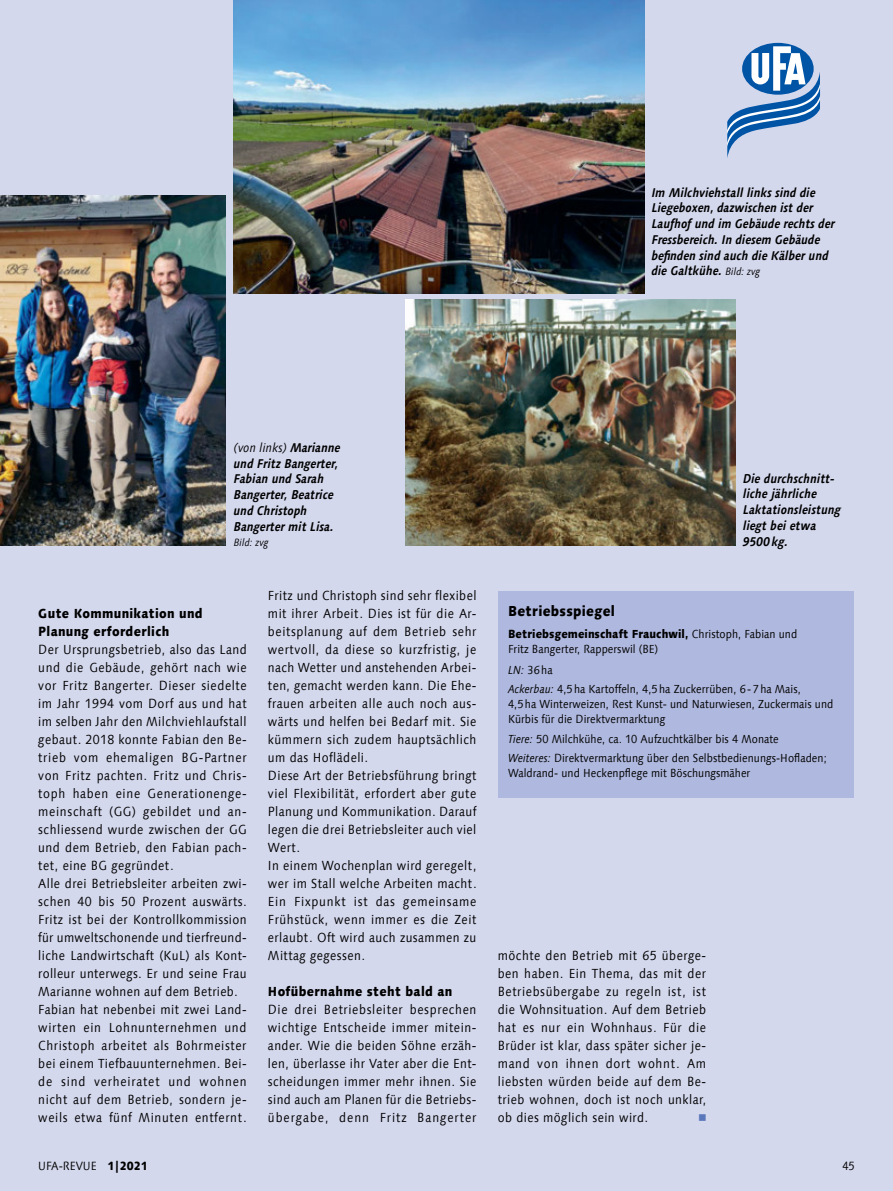
<style>
.page{position:relative;width:893px;height:1191px;background:#d4d8ed}
.page>*{position:absolute;margin:0;border:0;box-sizing:border-box;transform-origin:0 0}
.t1{font:800 14.25px "Linotype Syntax Com";letter-spacing:.02em;color:#000;scale:.9 1}
.t2{font:13.2px/18px "Linotype Syntax Com";letter-spacing:.035em;color:#000;scale:.9 1}
.t3{font:800 13.2px/18px "Linotype Syntax Com";letter-spacing:.025em;color:#000;scale:.9 1}
.t4{font:13.2px "Universal Newswith Comm Pi";color:#5977ba}
.t5{font:italic 700 12.75px/15.8px "Linotype Syntax Com";letter-spacing:.005em;color:#000;scale:.9 1}
.t6{font:12px "Linotype Syntax Com";color:#000;scale:.9 1}
.t7{font:12px "Linotype Syntax Com";color:#000;scale:.88 1}
.t8{font:11.7px/15px "Linotype Syntax Com";letter-spacing:.005em;color:#000;scale:.9 1}
.t9{font:italic 10.5px "Linotype Syntax Com";color:#000;scale:.9 1}
.s1{font-weight:400;font-size:10.5px}
.s2{font-weight:400}
.s3{font-weight:800}
.s4{font-style:italic}
</style>
<div class="page">
<svg style="left:727px;top:46px;width:93px;height:112px"></svg>
<div style="left:498px;top:591px;width:356px;height:207px;background:#afb8de"></div>
<img style="left:406px;top:300px;width:330px;height:246px">
<img style="left:234px;top:0;width:410px;height:294px">
<img style="left:0;top:196px;width:225px;height:350px">
<p class="t5" style="left:652px;top:184px;width:205px">Im Milchviehstall links sind die<br>Liegeboxen, dazwischen ist der<br>Laufhof und im Gebäude rechts der<br>Fressbereich. In diesem Gebäude befinden sind auch die Kälber und die Galtkühe. <span class="s1">Bild: zvg</span></p>
<p class="t5" style="left:234px;top:439px;width:120px"><span class="s2">(von links)</span> Marianne und Fritz Bangerter,<br>Fabian und Sarah<br>Bangerter, Beatrice und Christoph<br>Bangerter mit Lisa.</p>
<p class="t9" style="left:234px;top:535px;width:40px">Bild: zvg</p>
<p class="t3" style="left:38px;top:604px;width:184px">Gute Kommunikation und<br>Planung erforderlich</p>
<p class="t2" style="left:38px;top:640px;width:233px">Der Ursprungsbetrieb, also das Land und die Gebäude, gehört nach wie vor Fritz Bangerter. Dieser siedelte im Jahr 1994 vom Dorf aus und hat im selben Jahr den Milchviehlaufstall gebaut. 2018 konnte Fabian den Be&shy;trieb vom ehemaligen BG-Partner von Fritz pachten. Fritz und Chris&shy;toph haben eine Generationenge&shy;meinschaft (GG) gebildet und an&shy;schliessend wurde zwischen der GG und dem Betrieb, den Fabian pach&shy;tet, eine BG gegründet.<br>Alle drei Betriebsleiter arbeiten zwi&shy;schen 40 bis 50 Prozent auswärts.<br>Fritz ist bei der Kontrollkommission für umweltschonende und tierfreund&shy;liche Landwirtschaft (KuL) als Kont&shy;rolleur unterwegs. Er und seine Frau Marianne wohnen auf dem Betrieb.<br>Fabian hat nebenbei mit zwei Land&shy;wirten ein Lohnunternehmen und Christoph arbeitet als Bohrmeister bei einem Tiefbauunternehmen. Bei&shy;de sind verheiratet und wohnen nicht auf dem Betrieb, sondern je&shy;weils etwa fünf Minuten entfernt.</p>
<p class="t2" style="left:268px;top:586px;width:233px">Fritz und Christoph sind sehr flexibel mit ihrer Arbeit. Dies ist für die Ar&shy;beitsplanung auf dem Betrieb sehr wertvoll, da diese so kurzfristig, je nach Wetter und anstehenden Arbei&shy;ten, gemacht werden kann. Die Ehe&shy;frauen arbeiten alle auch noch aus&shy;wärts und helfen bei Bedarf mit. Sie kümmern sich zudem hauptsächlich um das Hoflädeli.<br>Diese Art der Betriebsführung bringt viel Flexibilität, erfordert aber gute<br>Planung und Kommunikation. Darauf legen die drei Betriebsleiter auch viel<br>Wert.<br>In einem Wochenplan wird geregelt, wer im Stall welche Arbeiten macht.<br>Ein Fixpunkt ist das gemeinsame<br>Frühstück, wenn immer es die Zeit erlaubt. Oft wird auch zusammen zu<br>Mittag gegessen.</p>
<p class="t3" style="left:268px;top:982px;width:206px">Hofübernahme steht bald an</p>
<p class="t2" style="left:268px;top:1000px;width:233px;text-align:justify">Die drei Betriebsleiter besprechen wichtige Entscheide immer mitein&shy;ander. Wie die beiden Söhne erzäh&shy;len, überlasse ihr Vater aber die Ent&shy;scheidungen immer mehr ihnen. Sie sind auch am Planen für die Betriebs&shy;übergabe, denn Fritz Bangerter</p>
<p class="t5" style="left:743px;top:470px;width:110px">Die durchschnitt&shy;liche jährliche<br>Laktationsleistung liegt bei etwa<br>9500kg.</p>
<p class="t1" style="left:508px;top:602px;width:120px">Betriebsspiegel</p>
<p class="t8" style="left:508px;top:626px;width:323px"><span class="s3">Betriebsgemeinschaft Frauchwil,</span> Christoph, Fabian und<br>Fritz Bangerter, Rapperswil (BE)</p>
<p class="t8" style="left:508px;top:660px;width:327px;line-height:19.2px"><span class="s4">LN:</span> 36ha<br><span class="s4">Ackerbau:</span> 4,5ha Kartoffeln, 4,5ha Zuckerrüben, 6-7ha Mais,</p>
<p class="t8" style="left:508px;top:696px;width:363px">4,5ha Winterweizen, Rest Kunst- und Naturwiesen, Zuckermais und<br>Kürbis für die Direktvermarktung</p>
<p class="t8" style="left:508px;top:729px;width:356px;line-height:19.2px"><span class="s4">Tiere:</span> 50 Milchkühe, ca. 10 Aufzuchtkälber bis 4 Monate<br><span class="s4">Weiteres:</span> Direktvermarktung über den Selbstbedienungs-Hofladen;</p>
<p class="t8" style="left:508px;top:765px;width:271px">Waldrand- und Heckenpflege mit Böschungsmäher</p>
<p class="t2" style="left:498px;top:946px;width:233px;text-align:justify">möchte den Betrieb mit 65 überge&shy;ben haben. Ein Thema, das mit der Betriebsübergabe zu regeln ist, ist die Wohnsituation. Auf dem Betrieb hat es nur ein Wohnhaus. Für die Brüder ist klar, dass später sicher je&shy;mand von ihnen dort wohnt. Am liebsten würden beide auf dem Be&shy;trieb wohnen, doch ist noch unklar, ob dies möglich sein wird.</p>
<p class="t4" style="left:699px;top:1111px;width:9px">n</p>
<p class="t6" style="left:38px;top:1158px;width:123px">UFA-REVUE <span class="s3">1|2021</span></p>
<p class="t7" style="left:842px;top:1158px;width:16px">45</p>
</div>
